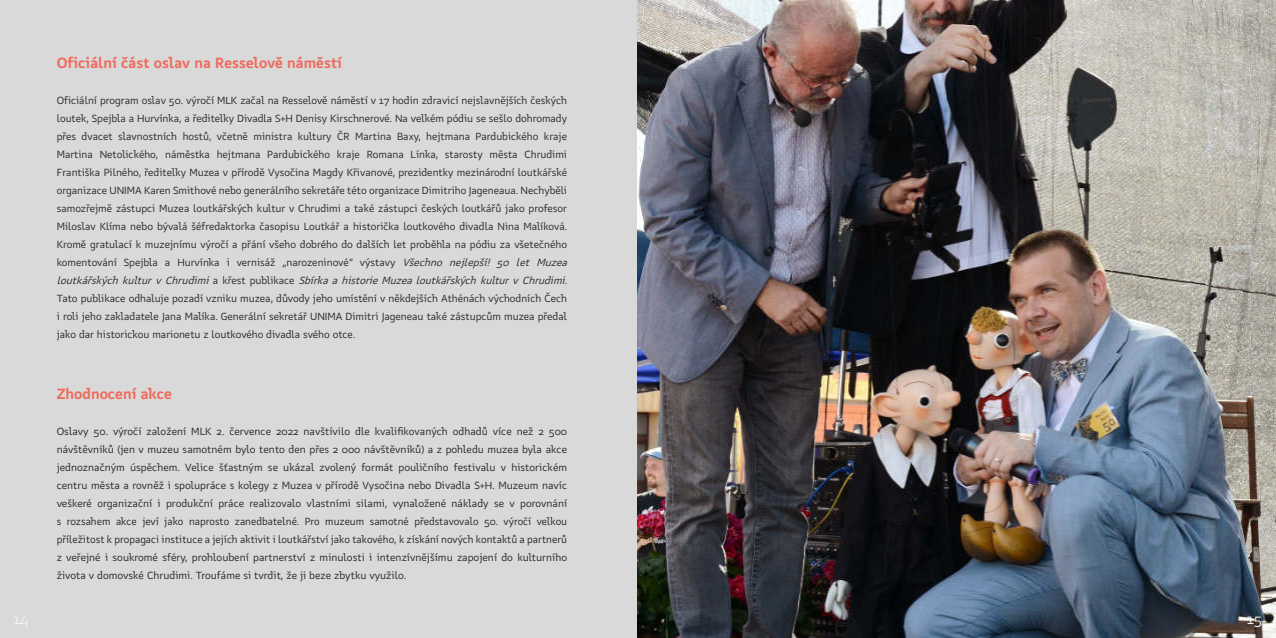
<style>
.page{position:relative;width:1276px;height:638px;background:#fff}
.page>*{position:absolute;margin:0;border:0;box-sizing:border-box;transform-origin:0 0}
.t1{font:700 15px "SDT Dumpling";color:#ef6a5d}
.t2{font:15px "SDT Dumpling";color:#f2f2f2}
.t3{font:10.5px/18px "SDT Dumpling";letter-spacing:-.005em;color:#262626}
.t4{font:10.5px/18px "SDT Dumpling";color:#242424;text-align:justify}
.s1{font-style:italic}
</style>
<div class="page">
<div style="left:0;top:0;width:638px;height:638px;background:#d9d9d9"></div>
<img style="left:638px;top:0;width:638px;height:638px">
<h1 class="t1" style="left:57px;top:57px;width:287px">Oficiální část oslav na Resselově náměstí</h1>
<p class="t3" style="left:57px;top:92px;width:514px">Oficiální program oslav 50. výročí MLK začal na Resselově náměstí v 17 hodin zdravicí nejslavnějších českých loutek, Spejbla a Hurvínka, a ředitelky Divadla S+H Denisy Kirschnerové. Na velkém pódiu se sešlo dohromady přes dvacet slavnostních hostů, včetně ministra kultury ČR Martina Baxy, hejtmana Pardubického kraje Martina Netolického, náměstka hejtmana Pardubického kraje Romana Línka, starosty města Chrudimi Františka Pilného, ředitelky Muzea v přírodě Vysočina Magdy Křivanové, prezidentky mezinárodní loutkářské organizace UNIMA Karen Smithové nebo generálního sekretáře této organizace Dimitriho Jageneaua. Nechyběli samozřejmě zástupci Muzea loutkářských kultur v Chrudimi a také zástupci českých loutkářů jako profesor Miloslav Klíma nebo bývalá šéfredaktorka časopisu Loutkář a historička loutkového divadla Nina Malíková.<br>Kromě gratulací k muzejnímu výročí a přání všeho dobrého do dalších let proběhla na pódiu za všetečného komentování Spejbla a Hurvínka i vernisáž „narozeninové“ výstavy <span class="s1">Všechno nejlepší! 50 let Muzea loutkářských kultur v Chrudimi</span> a k ř e s t p u b l i k a c e <span class="s1">Sbírka a historie Muzea loutkářských kultur v Chrudimi</span>.<br>Tato publikace odhaluje pozadí vzniku muzea, důvody jeho umístění v někdejších Athénách východních Čech i roli jeho zakladatele Jana Malíka. Generální sekretář UNIMA Dimitri Jageneau také zástupcům muzea předal jako dar historickou marionetu z loutkového divadla svého otce.</p>
<h1 class="t1" style="left:57px;top:388px;width:117px">Zhodnocení akce</h1>
<p class="t4" style="left:57px;top:423px;width:512px">Oslavy 50. výročí založení MLK 2. července 2022 navštívilo dle kvalifikovaných odhadů více než 2 500 návštěvníků (jen v muzeu samotném bylo tento den přes 2 000 návštěvníků) a z pohledu muzea byla akce jednoznačným úspěchem. Velice šťastným se ukázal zvolený formát pouličního festivalu v historickém centru města a rovněž i spolupráce s kolegy z Muzea v přírodě Vysočina nebo Divadla S+H. Muzeum navíc veškeré organizační i produkční práce realizovalo vlastními silami, vynaložené náklady se v porovnání s rozsahem akce jeví jako naprosto zanedbatelné. Pro muzeum samotné představovalo 50. výročí velkou příležitost k propagaci instituce a jejích aktivit i loutkářství jako takového, k získání nových kontaktů a partnerů z veřejné i soukromé sféry, prohloubení partnerství z minulosti i intenzívnějšímu zapojení do kulturního života v domovské Chrudimi. Troufáme si tvrdit, že ji beze zbytku využilo.</p>
<h1 class="t2" style="left:14px;top:613px;width:16px">14</h1>
<h1 class="t2" style="left:1247px;top:613px;width:17px">15</h1>
</div>
